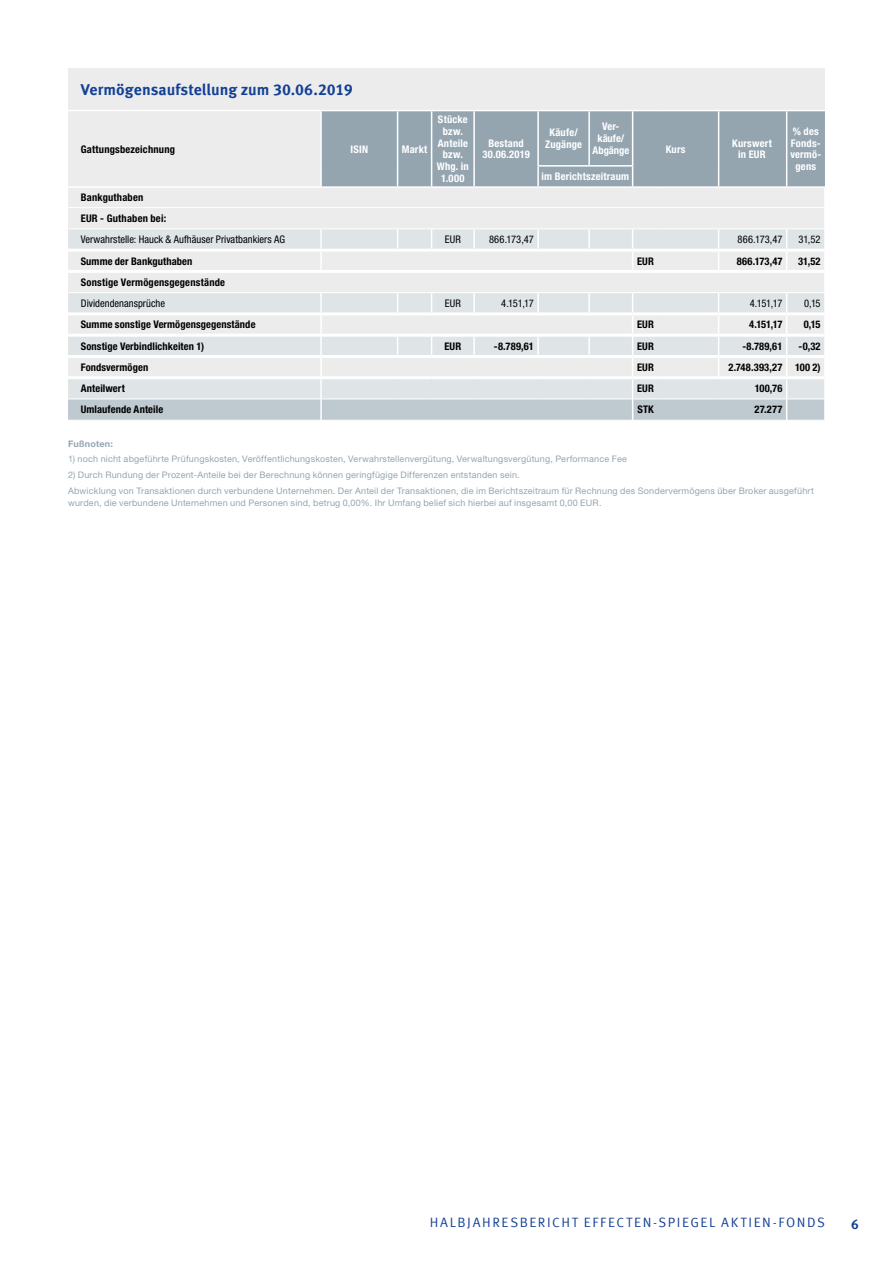
<style>
.page{position:relative;width:893px;height:1263px;background:#fff}
.page>*{position:absolute;margin:0;border:0;box-sizing:border-box;transform-origin:0 0}
.t1{font:700 15.75px "Meta Offc Pro";color:#134094}
.t2{font:13.5px "Meta Offc Pro Norm";letter-spacing:.12em;color:#134094}
.t3{font:700 13.5px "Meta Offc Pro";color:#134094}
.t4{font:700 condensed 10.5px/21.3px "Helvetica Neue LTW1 G";letter-spacing:.01em;color:#000}
.t5{font:700 condensed 10.5px/11.7px "Helvetica Neue LTW1 G";letter-spacing:.02em;color:#fff;text-align:center}
.t6{font:condensed 10.5px "Helvetica Neue LTW1 G";letter-spacing:.005em;color:#000}
.t7{font:700 condensed 10.5px/11.7px "Helvetica Neue LTW1 G";letter-spacing:-.005em;color:#fff;text-align:center}
.t8{font:9px/15.9px "Helvetica Neue LTW1 G";letter-spacing:.025em;color:#94a5b0}
.t9{font:700 9px "Helvetica Neue LTW1 G";letter-spacing:.03em;color:#94a5b0}
</style>
<div class="page">
<div style="left:68px;top:68px;width:757px;height:118px;background:#ececed"></div>
<div style="left:68px;top:188px;width:756px;height:19px;background:#ececed"></div>
<div style="left:68px;top:208px;width:757px;height:21px;background:#ececed"></div>
<svg style="left:68px;top:229px;width:756px;height:63px;background:#e7e9eb"></svg>
<hr style="left:68px;top:110px;width:253px;height:1px;background:#fff">
<hr style="left:68px;top:228px;width:253px;height:1px;background:#fff">
<hr style="left:321px;top:228px;width:77px;height:1px;background:#fff">
<hr style="left:398px;top:228px;width:34px;height:1px;background:#fff">
<hr style="left:432px;top:228px;width:42px;height:1px;background:#fff">
<hr style="left:474px;top:228px;width:64px;height:1px;background:#fff">
<hr style="left:538px;top:228px;width:51px;height:1px;background:#fff">
<hr style="left:589px;top:228px;width:44px;height:1px;background:#fff">
<hr style="left:658px;top:228px;width:61px;height:1px;background:#fff">
<hr style="left:719px;top:228px;width:68px;height:1px;background:#fff">
<hr style="left:787px;top:228px;width:37px;height:1px;background:#fff">
<hr style="left:320px;top:229px;width:2px;height:20px;background:#fff">
<svg style="left:397px;top:229px;width:1px;height:20px"></svg>
<svg style="left:320px;top:252px;width:2px;height:18px"></svg>
<hr style="left:320px;top:111px;width:2px;height:55px;background:#fff">
<hr style="left:320px;top:166px;width:2px;height:20px;background:#fff">
<svg style="left:321px;top:110px;width:504px;height:77px;background:#9babb5"></svg>
<hr style="left:398px;top:186px;width:34px;height:2px;background:#fff">
<hr style="left:538px;top:186px;width:51px;height:2px;background:#fff">
<hr style="left:589px;top:186px;width:44px;height:2px;background:#fff">
<hr style="left:719px;top:186px;width:68px;height:2px;background:#fff">
<hr style="left:824px;top:208px;width:2px;height:21px;background:#fff">
<svg style="left:431px;top:229px;width:1px;height:20px"></svg>
<hr style="left:473px;top:229px;width:2px;height:20px;background:#fff">
<hr style="left:537px;top:229px;width:2px;height:20px;background:#fff">
<hr style="left:588px;top:229px;width:2px;height:20px;background:#fff">
<svg style="left:632px;top:228px;width:26px;height:42px"></svg>
<svg style="left:718px;top:229px;width:1px;height:41px"></svg>
<svg style="left:786px;top:229px;width:1px;height:41px"></svg>
<hr style="left:68px;top:249px;width:253px;height:3px;background:#fff">
<hr style="left:321px;top:249px;width:77px;height:3px;background:#fff">
<hr style="left:398px;top:249px;width:34px;height:3px;background:#fff">
<hr style="left:432px;top:249px;width:42px;height:3px;background:#fff">
<hr style="left:474px;top:249px;width:64px;height:3px;background:#fff">
<hr style="left:538px;top:249px;width:51px;height:3px;background:#fff">
<hr style="left:589px;top:249px;width:44px;height:3px;background:#fff">
<hr style="left:633px;top:249px;width:25px;height:3px;background:#fff">
<hr style="left:658px;top:249px;width:61px;height:3px;background:#fff">
<hr style="left:719px;top:249px;width:68px;height:3px;background:#fff">
<hr style="left:787px;top:249px;width:37px;height:3px;background:#fff">
<hr style="left:68px;top:270px;width:253px;height:3px;background:#fff">
<hr style="left:321px;top:270px;width:77px;height:3px;background:#fff">
<hr style="left:398px;top:270px;width:34px;height:3px;background:#fff">
<hr style="left:432px;top:270px;width:42px;height:3px;background:#fff">
<hr style="left:474px;top:270px;width:64px;height:3px;background:#fff">
<hr style="left:538px;top:270px;width:51px;height:3px;background:#fff">
<hr style="left:589px;top:270px;width:44px;height:3px;background:#fff">
<hr style="left:633px;top:270px;width:25px;height:3px;background:#fff">
<hr style="left:658px;top:270px;width:61px;height:3px;background:#fff">
<hr style="left:719px;top:270px;width:68px;height:3px;background:#fff">
<hr style="left:787px;top:270px;width:37px;height:3px;background:#fff">
<svg style="left:68px;top:293px;width:757px;height:127px;background:#e1e5e7"></svg>
<h1 class="t1" style="left:81px;top:78px;width:273px">Vermögensaufstellung zum 30.06.2019</h1>
<p class="t4" style="left:81px;top:138px;width:96px">Gattungsbezeichnung</p>
<p class="t5" style="left:351px;top:143px;width:19px">ISIN</p>
<p class="t5" style="left:402px;top:143px;width:27px">Markt</p>
<p class="t5" style="left:437px;top:114px;width:34px">Stücke bzw.<br>Anteile bzw.<br>Whg. in<br>1.000</p>
<p class="t5" style="left:482px;top:137px;width:49px">Bestand<br>30.06.2019</p>
<p class="t5" style="left:545px;top:127px;width:38px">Käufe/<br>Zugänge</p>
<p class="t7" style="left:593px;top:121px;width:38px">Ver&shy;käufe/<br>Abgänge</p>
<p class="t5" style="left:542px;top:171px;width:89px">im Berichtszeitraum</p>
<p class="t5" style="left:666px;top:143px;width:21px">Kurs</p>
<p class="t5" style="left:732px;top:137px;width:41px">Kurswert in EUR</p>
<p class="t5" style="left:790px;top:126px;width:32px">% des<br>Fonds&shy;vermö&shy;gens</p>
<p class="t4" style="left:81px;top:186px;width:87px">Bankguthaben<br>EUR - Guthaben bei:</p>
<p class="t6" style="left:81px;top:233px;width:206px">Verwahrstelle: Hauck &amp; Aufhäuser Privatbankiers AG</p>
<p class="t6" style="left:445px;top:233px;width:18px">EUR</p>
<p class="t6" style="left:489px;top:233px;width:46px">866.173,47</p>
<p class="t6" style="left:737px;top:233px;width:46px">866.173,47</p>
<p class="t6" style="left:798px;top:233px;width:24px">31,52</p>
<p class="t4" style="left:81px;top:250px;width:113px">Summe der Bankguthaben</p>
<p class="t4" style="left:637px;top:250px;width:18px">EUR</p>
<p class="t4" style="left:737px;top:250px;width:47px">866.173,47</p>
<p class="t4" style="left:798px;top:250px;width:24px">31,52</p>
<p class="t4" style="left:81px;top:271px;width:146px">Sonstige Vermögensgegenstände</p>
<p class="t6" style="left:81px;top:297px;width:86px">Dividendenansprüche</p>
<p class="t6" style="left:445px;top:297px;width:18px">EUR</p>
<p class="t6" style="left:501px;top:297px;width:34px">4.151,17</p>
<p class="t6" style="left:750px;top:297px;width:34px">4.151,17</p>
<p class="t6" style="left:804px;top:297px;width:18px">0,15</p>
<p class="t4" style="left:81px;top:314px;width:176px">Summe sonstige Vermögensgegenstände</p>
<p class="t4" style="left:637px;top:314px;width:18px">EUR</p>
<p class="t4" style="left:749px;top:314px;width:35px">4.151,17</p>
<p class="t4" style="left:804px;top:314px;width:18px">0,15</p>
<p class="t4" style="left:81px;top:335px;width:125px">Sonstige Verbindlichkeiten 1)</p>
<p class="t4" style="left:444px;top:335px;width:18px">EUR</p>
<p class="t4" style="left:494px;top:335px;width:41px">-8.789,61</p>
<p class="t4" style="left:637px;top:335px;width:18px">EUR</p>
<p class="t4" style="left:742px;top:335px;width:41px">-8.789,61</p>
<p class="t4" style="left:799px;top:335px;width:24px">-0,32</p>
<p class="t4" style="left:81px;top:357px;width:69px">Fondsvermögen</p>
<p class="t4" style="left:637px;top:357px;width:18px">EUR</p>
<p class="t4" style="left:728px;top:357px;width:94px">2.748.393,27 100 2)</p>
<p class="t4" style="left:81px;top:378px;width:46px">Anteilwert</p>
<p class="t4" style="left:637px;top:378px;width:18px">EUR</p>
<p class="t4" style="left:755px;top:378px;width:29px">100,76</p>
<p class="t4" style="left:81px;top:399px;width:84px">Umlaufende Anteile</p>
<p class="t4" style="left:637px;top:399px;width:18px">STK</p>
<p class="t4" style="left:755px;top:399px;width:29px">27.277</p>
<p class="t9" style="left:68px;top:438px;width:46px">Fußnoten:</p>
<p class="t8" style="left:68px;top:451px;width:560px">1) noch nicht abgeführte Prüfungskosten, Veröffentlichungskosten, Verwahrstellenvergütung, Verwaltungsvergütung, Performance Fee</p>
<p class="t8" style="left:68px;top:467px;width:747px">2) Durch Rundung der Prozent-Anteile bei der Berechnung können geringfügige Differenzen entstanden sein.<br>Abwicklung von Transaktionen durch verbundene Unternehmen. Der Anteil der Transaktionen, die im Berichtszeitraum für Rechnung des Sondervermögens über Broker ausgeführt</p>
<p class="t8" style="left:68px;top:495px;width:535px">wurden, die verbundene Unternehmen und Personen sind, betrug 0,00%. Ihr Umfang belief sich hierbei auf insgesamt 0,00 EUR.</p>
<h2 class="t2" style="left:430px;top:1211px;width:172px">HALBJAHRESBERICHT EFFECTE</h2>
<h2 class="t2" style="left:643px;top:1211px;width:43px">N-SPIEGEL</h2>
<h2 class="t2" style="left:721px;top:1211px;width:104px">AKTIEN-FONDS</h2>
<h2 class="t3" style="left:851px;top:1214px;width:9px">6</h2>
</div>
